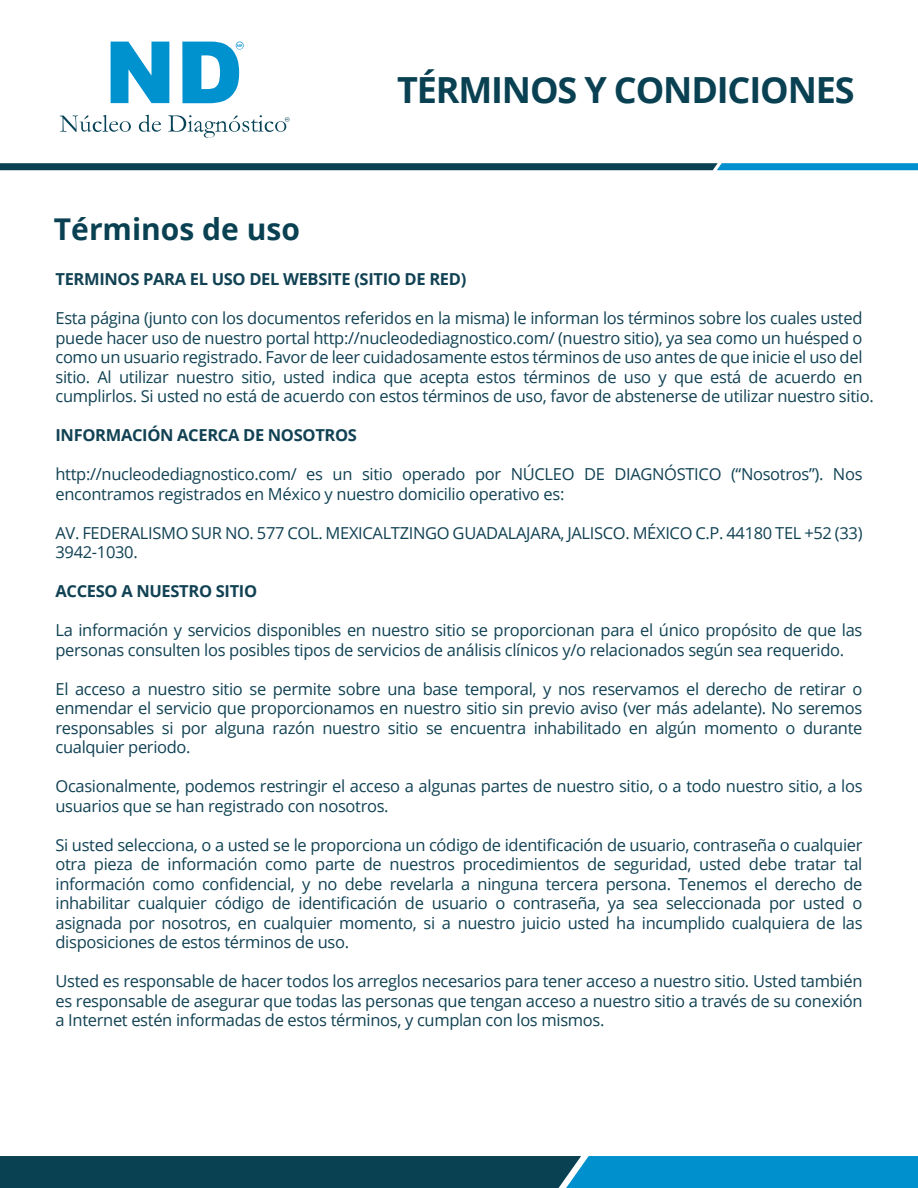
<style>
.page{position:relative;width:918px;height:1188px;background:#fff}
.page>*{position:absolute;margin:0;border:0;box-sizing:border-box;transform-origin:0 0}
.t1{font:700 36px "Open Sans";letter-spacing:-.03em;color:#094153}
.t2{font:700 30px "Open Sans";color:#094153}
.t3{font:16.5px/19.5px "Open Sans";letter-spacing:-.02em;color:#114254}
.t4{font:700 16.5px "Open Sans";letter-spacing:-.02em;color:#114254}
</style>
<div class="page">
<svg style="left:0;top:1156px;width:918px;height:32px"></svg>
<svg style="left:0;top:163px;width:918px;height:7px"></svg>
<svg style="left:111px;top:42px;width:58px;height:61px"></svg>
<svg style="left:182px;top:42px;width:62px;height:61px"></svg>
<svg style="left:60px;top:115px;width:71px;height:17px"></svg>
<svg style="left:139px;top:115px;width:22px;height:17px"></svg>
<svg style="left:168px;top:115px;width:122px;height:23px"></svg>
<h1 class="t1" style="left:397px;top:65px;width:459px">TÉRMINOS Y CONDICIONES</h1>
<h2 class="t2" style="left:54px;top:208px;width:248px">Términos de uso</h2>
<p class="t4" style="left:56px;top:267px;width:412px">TERMINOS PARA EL USO DEL WEBSITE (SITIO DE RED)</p>
<p class="t3" style="left:56px;top:308px;width:820px">Esta página (junto con los documentos referidos en la misma) le informan los términos sobre los cuales usted puede hacer uso de nuestro portal http://nucleodediagnostico.com/ (nuestro sitio), ya sea como un huésped o como un usuario registrado. Favor de leer cuidadosamente estos términos de uso antes de que inicie el uso del sitio. Al utilizar nuestro sitio, usted indica que acepta estos términos de uso y que está de acuerdo en cumplirlos. Si usted no está de acuerdo con estos términos de uso, favor de abstenerse de utilizar nuestro sitio.</p>
<p class="t4" style="left:56px;top:423px;width:303px">INFORMACIÓN ACERCA DE NOSOTROS</p>
<p class="t3" style="left:56px;top:464px;width:809px">http://nucleodediagnostico.com/ es un sitio operado por NÚCLEO DE DIAGNÓSTICO (“Nosotros”). Nos encontramos registrados en México y nuestro domicilio operativo es:</p>
<p class="t3" style="left:56px;top:522px;width:809px">AV. FEDERALISMO SUR NO. 577 COL. MEXICALTZINGO GUADALAJARA, JALISCO. MÉXICO C.P. 44180 TEL +52 (33)<br>3942-1030.</p>
<p class="t4" style="left:56px;top:579px;width:203px">ACCESO A NUESTRO SITIO</p>
<p class="t3" style="left:56px;top:620px;width:809px">La información y servicios disponibles en nuestro sitio se proporcionan para el único propósito de que las personas consulten los posibles tipos de servicios de análisis clínicos y/o relacionados según sea requerido.</p>
<p class="t3" style="left:56px;top:678px;width:809px;text-align:justify">El acceso a nuestro sitio se permite sobre una base temporal, y nos reservamos el derecho de retirar o enmendar el servicio que proporcionamos en nuestro sitio sin previo aviso (ver más adelante). No seremos responsables si por alguna razón nuestro sitio se encuentra inhabilitado en algún momento o durante cualquier periodo.</p>
<p class="t3" style="left:56px;top:776px;width:809px">Ocasionalmente, podemos restringir el acceso a algunas partes de nuestro sitio, o a todo nuestro sitio, a los usuarios que se han registrado con nosotros.</p>
<p class="t3" style="left:56px;top:834px;width:809px;text-align:justify">Si usted selecciona, o a usted se le proporciona un código de identificación de usuario, contraseña o cualquier otra pieza de información como parte de nuestros procedimientos de seguridad, usted debe tratar tal información como confidencial, y no debe revelarla a ninguna tercera persona. Tenemos el derecho de inhabilitar cualquier código de identificación de usuario o contraseña, ya sea seleccionada por usted o asignada por nosotros, en cualquier momento, si a nuestro juicio usted ha incumplido cualquiera de las disposiciones de estos términos de uso.</p>
<p class="t3" style="left:56px;top:971px;width:809px;text-align:justify">Usted es responsable de hacer todos los arreglos necesarios para tener acceso a nuestro sitio. Usted también es responsable de asegurar que todas las personas que tengan acceso a nuestro sitio a través de su conexión a Internet estén informadas de estos términos, y cumplan con los mismos.</p>
</div>
